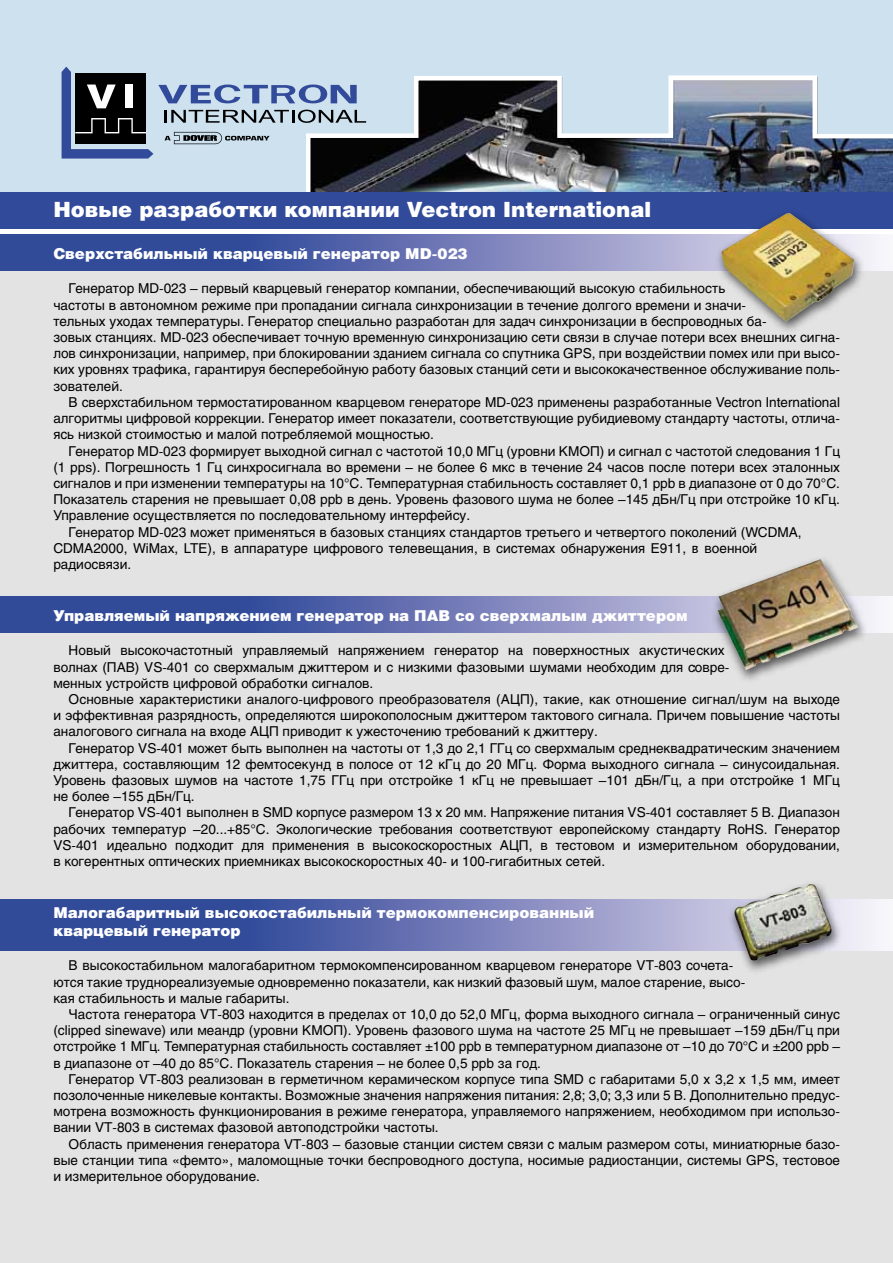
<style>
.page{position:relative;width:893px;height:1263px;background:#fff}
.page>*{position:absolute;margin:0;border:0;box-sizing:border-box;transform-origin:0 0}
.t1{font:900 21px "Helios";color:#fff}
.t2{font:900 15px/18px "Helios";color:#fff}
.t3{font:13.5px/16.2px "Helios";color:#000;text-align:justify}
</style>
<div class="page">
<div style="left:0;top:248px;width:893px;height:1015px;background:#e3e3e3"></div>
<div style="left:0;top:0;width:893px;height:208px;background:#cee1ef"></div>
<svg style="left:0;top:596px;width:893px;height:36px;background:#606eaf"></svg>
<svg style="left:0;top:235px;width:893px;height:36px;background:#6371b0"></svg>
<svg style="left:0;top:899px;width:893px;height:51px;background:#6573b1"></svg>
<svg style="left:62px;top:67px;width:242px;height:92px"></svg>
<img style="left:304px;top:75px;width:589px;height:118px">
<div style="left:0;top:193px;width:893px;height:36px;background:#314a9a"></div>
<img style="left:705px;top:212px;width:172px;height:119px">
<img style="left:721px;top:213px;width:133px;height:109px">
<img style="left:695px;top:596px;width:192px;height:84px">
<img style="left:717px;top:559px;width:141px;height:111px">
<img style="left:711px;top:883px;width:160px;height:88px">
<img style="left:732px;top:884px;width:101px;height:78px">
<h1 class="t1" style="left:53px;top:196px;width:599px">Новые разработки компании Vectron International</h1>
<p class="t2" style="left:53px;top:244px;width:416px">Сверхстабильный кварцевый генератор MD-023</p>
<p class="t3" style="left:53px;top:280px;width:788px;text-align:left;text-indent:15px">Генератор MD-023 – первый кварцевый генератор компании, обеспечивающий высокую стабильность<br>частоты в автономном режиме при пропадании сигнала синхронизации в течение долгого времени и значи-<br>тельных уходах температуры. Генератор специально разработан для задач синхронизации в беспроводных ба-<br>зовых станциях. MD-023 обеспечивает точную временную синхронизацию сети связи в случае потери всех внешних сигна&shy;лов синхронизации, например, при блокировании зданием сигнала со спутника GPS, при воздействии помех или при высо&shy;ких уровнях трафика, гарантируя бесперебойную работу базовых станций сети и высококачественное обслуживание поль&shy;зователей.</p>
<p class="t3" style="left:53px;top:394px;width:788px;text-indent:15px">В сверхстабильном термостатированном кварцевом генераторе MD-023 применены разработанные Vectron International алгоритмы цифровой коррекции. Генератор имеет показатели, соответствующие рубидиевому стандарту частоты, отлича&shy;ясь низкой стоимостью и малой потребляемой мощностью.</p>
<p class="t3" style="left:69px;top:442px;width:773px">Генератор MD-023 формирует выходной сигнал с частотой 10,0 MГц (уровни КМОП) и сигнал с частотой следования 1 Гц</p>
<p class="t3" style="left:53px;top:459px;width:788px">(1 pps). Погрешность 1 Гц синхросигнала во времени – не более 6 мкс в течение 24 часов после потери всех эталонных</p>
<p class="t3" style="left:53px;top:475px;width:788px">сигналов и при изменении температуры на 10°C. Температурная стабильность составляет 0,1 ppb в диапазоне от 0 до 70°C.</p>
<p class="t3" style="left:53px;top:491px;width:788px">Показатель старения не превышает 0,08 ppb в день. Уровень фазового шума не более –145 дБн/Гц при отстройке 10 кГц.</p>
<p class="t3" style="left:53px;top:507px;width:418px">Управление осуществляется по последовательному интерфейсу.</p>
<p class="t3" style="left:69px;top:523px;width:734px">Генератор MD-023 может применяться в базовых станциях стандартов третьего и четвертого поколений (WCDMA,</p>
<p class="t3" style="left:53px;top:540px;width:705px">CDMA2000, WiMax, LTE), в аппаратуре цифрового телевещания, в системах обнаружения E911, в военной</p>
<p class="t3" style="left:53px;top:556px;width:79px">радиосвязи.</p>
<p class="t2" style="left:53px;top:606px;width:636px">Управляемый напряжением генератор на ПАВ со сверхмалым джиттером</p>
<p class="t3" style="left:53px;top:642px;width:678px;text-align:left;text-indent:15px">Новый высокочастотный управляемый напряжением генератор на поверхностных акустических волнах (ПАВ) VS-401 со сверхмалым джиттером и с низкими фазовыми шумами необходим для совре&shy;менных устройств цифровой обработки сигналов.</p>
<p class="t3" style="left:53px;top:691px;width:788px;text-indent:15px">Основные характеристики аналого-цифрового преобразователя (АЦП), такие, как отношение сигнал/шум на выходе и эффективная разрядность, определяются широкополосным джиттером тактового сигнала. Причем повышение частоты аналогового сигнала на входе АЦП приводит к ужесточению требований к джиттеру.</p>
<p class="t3" style="left:53px;top:739px;width:788px;text-indent:15px">Генератор VS-401 может быть выполнен на частоты от 1,3 до 2,1 ГГц со сверхмалым среднеквадратическим значением джиттера, составляющим 12 фемтосекунд в полосе от 12 кГц до 20 МГц. Форма выходного сигнала – синусоидальная.<br>Уровень фазовых шумов на частоте 1,75 ГГц при отстройке 1 кГц не превышает –101 дБн/Гц, а при отстройке 1 МГц не более –155 дБн/Гц.</p>
<p class="t3" style="left:53px;top:804px;width:788px;text-indent:15px">Генератор VS-401 выполнен в SMD корпусе размером 13 x 20 мм. Напряжение питания VS-401 составляет 5 В. Диапазон рабочих температур –20...+85°C. Экологические требования соответствуют европейскому стандарту RoHS. Генератор VS-401 идеально подходит для применения в высокоскоростных АЦП, в тестовом и измерительном оборудовании, в когерентных оптических приемниках высокоскоростных 40- и 100-гигабитных сетей.</p>
<p class="t2" style="left:53px;top:903px;width:542px">Малогабаритный высокостабильный термокомпенсированный кварцевый генератор</p>
<p class="t3" style="left:53px;top:957px;width:693px;text-align:left;text-indent:15px">В высокостабильном малогабаритном термокомпенсированном кварцевом генераторе VT-803 сочета&shy;ются такие труднореализуемые одновременно показатели, как низкий фазовый шум, малое старение, высо&shy;кая стабильность и малые габариты.</p>
<p class="t3" style="left:53px;top:1006px;width:788px;text-indent:15px">Частота генератора VT-803 находится в пределах от 10,0 до 52,0 МГц, форма выходного сигнала – ограниченный синус (clipped sinewave) или меандр (уровни КМОП). Уровень фазового шума на частоте 25 МГц не превышает –159 дБн/Гц при отстройке 1 МГц. Температурная стабильность составляет ±100 ppb в температурном диапазоне от –10 до 70°C и ±200 ppb – в диапазоне от –40 до 85°C. Показатель старения – не более 0,5 ppb за год.</p>
<p class="t3" style="left:53px;top:1071px;width:788px;text-indent:15px">Генератор VT-803 реализован в герметичном керамическом корпусе типа SMD с габаритами 5,0 x 3,2 x 1,5 мм, имеет позолоченные никелевые контакты. Возможные значения напряжения питания: 2,8; 3,0; 3,3 или 5 В. Дополнительно предус&shy;мотрена возможность функционирования в режиме генератора, управляемого напряжением, необходимом при использо&shy;вании VT-803 в системах фазовой автоподстройки частоты.</p>
<p class="t3" style="left:53px;top:1135px;width:788px;text-indent:15px">Область применения генератора VT-803 – базовые станции систем связи с малым размером соты, миниатюрные базо&shy;вые станции типа «фемто», маломощные точки беспроводного доступа, носимые радиостанции, системы GPS, тестовое и измерительное оборудование.</p>
</div>
